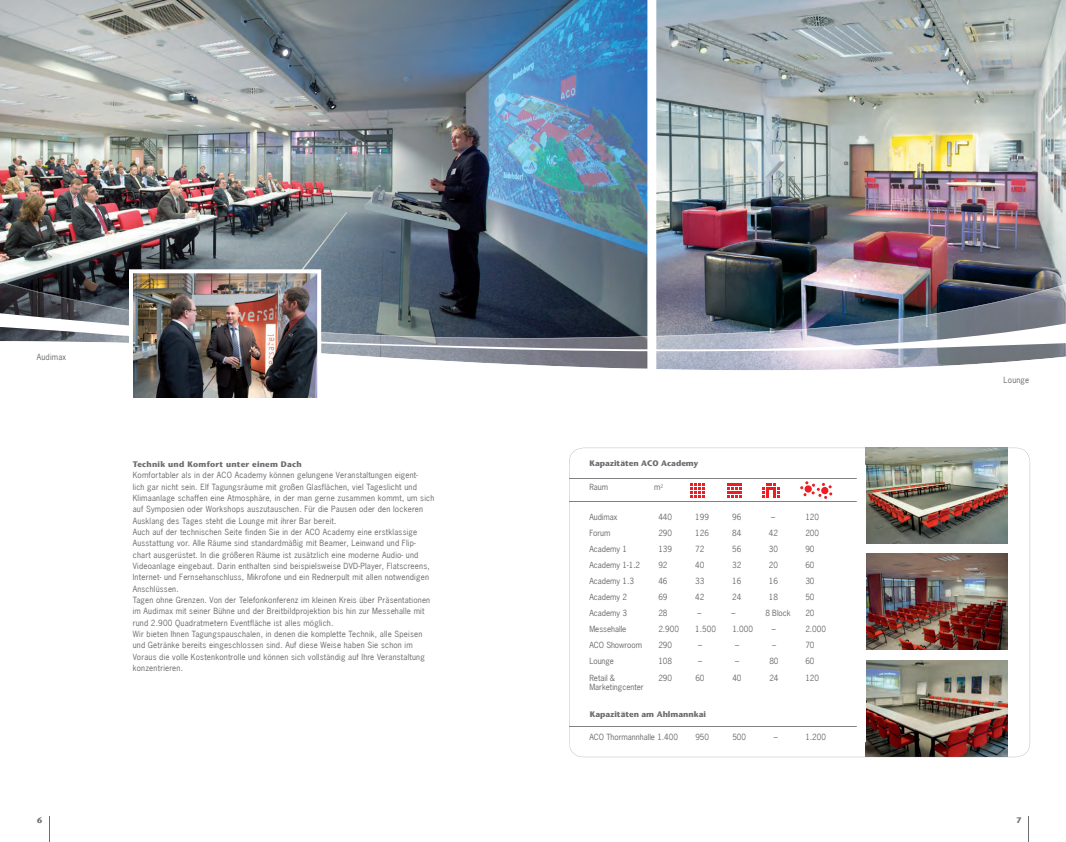
<style>
.page{position:relative;width:1066px;height:842px;background:#fff}
.page>*{position:absolute;margin:0;border:0;box-sizing:border-box;transform-origin:0 0}
.t1{font:8px/11.3px "News Gothic";letter-spacing:.025em;color:#6c6d70}
.t2{font:8px "News Gothic";color:#6c6d70}
.t3{font:700 8px "Stone Sans";color:#6c6d70}
.t4{font:700 8px "Stone Sans";letter-spacing:.025em;color:#6c6d70}
.t5{font:8px "News Gothic";color:#6c6d70}
</style>
<div class="page">
<svg style="left:49px;top:816px;width:1px;height:26px"></svg>
<svg style="left:1028px;top:816px;width:1px;height:26px"></svg>
<img style="left:0;top:0;width:647px;height:269px">
<img style="left:656px;top:0;width:410px;height:269px">
<img style="left:0;top:269px;width:1066px;height:129px">
<img style="left:569px;top:448px;width:461px;height:309px">
<p class="t1" style="left:37px;top:352px;width:31px">Audimax</p>
<p class="t4" style="left:133px;top:459px;width:170px">Technik und Komfort unter einem Dach</p>
<p class="t1" style="left:133px;top:469px;width:303px">Komfortabler als in der ACO Academy können gelungene Veranstaltungen eigent-<br>lich gar nicht sein. Elf Tagungsräume mit großen Glasflächen, viel Tageslicht und Klimaanlage schaffen eine Atmosphäre, in der man gerne zusammen kommt, um sich auf Symposien oder Workshops auszutauschen. Für die Pausen oder den lockeren Ausklang des Tages steht die Lounge mit ihrer Bar bereit.<br>Auch auf der technischen Seite finden Sie in der ACO Academy eine erstklassige Ausstattung vor. Alle Räume sind standardmäßig mit Beamer, Leinwand und Flip&shy;chart ausgerüstet. In die größeren Räume ist zusätzlich eine moderne Audio- und Videoanlage eingebaut. Darin enthalten sind beispielsweise DVD-Player, Flatscreens, Internet- und Fernsehanschluss, Mikrofone und ein Rednerpult mit allen notwendigen Anschlüssen.<br>Tagen ohne Grenzen. Von der Telefonkonferenz im kleinen Kreis über Präsentationen im Audimax mit seiner Bühne und der Breitbildprojektion bis hin zur Messehalle mit rund 2.900 Quadratmetern Eventfläche ist alles möglich.<br>Wir bieten Ihnen Tagungspauschalen, in denen die komplette Technik, alle Speisen und Getränke bereits eingeschlossen sind. Auf diese Weise haben Sie schon im Voraus die volle Kostenkontrolle und können sich vollständig auf Ihre Veranstaltung konzentrieren.</p>
<p class="t3" style="left:589px;top:459px;width:110px">Kapazitäten ACO Academy</p>
<p class="t1" style="left:589px;top:482px;width:20px">Raum</p>
<p class="t1" style="left:654px;top:482px;width:11px">m<sup>2</sup></p>
<p class="t2" style="left:589px;top:512px;width:30px">Audimax</p>
<p class="t1" style="left:658px;top:511px;width:15px">440</p>
<p class="t1" style="left:695px;top:511px;width:15px">199</p>
<p class="t1" style="left:732px;top:511px;width:11px">96</p>
<p class="t1" style="left:771px;top:511px;width:5px">–</p>
<p class="t1" style="left:805px;top:511px;width:15px">120</p>
<p class="t1" style="left:589px;top:527px;width:23px">Forum</p>
<p class="t1" style="left:658px;top:527px;width:15px">290</p>
<p class="t1" style="left:695px;top:527px;width:15px">126</p>
<p class="t1" style="left:732px;top:527px;width:11px">84</p>
<p class="t1" style="left:769px;top:527px;width:11px">42</p>
<p class="t1" style="left:805px;top:527px;width:15px">200</p>
<p class="t2" style="left:589px;top:544px;width:39px">Academy 1</p>
<p class="t1" style="left:658px;top:543px;width:15px">139</p>
<p class="t1" style="left:695px;top:543px;width:11px">72</p>
<p class="t1" style="left:732px;top:543px;width:11px">56</p>
<p class="t1" style="left:769px;top:543px;width:11px">30</p>
<p class="t1" style="left:805px;top:543px;width:11px">90</p>
<p class="t2" style="left:589px;top:560px;width:52px">Academy 1-1.2</p>
<p class="t1" style="left:658px;top:559px;width:11px">92</p>
<p class="t1" style="left:695px;top:559px;width:11px">40</p>
<p class="t1" style="left:732px;top:559px;width:11px">32</p>
<p class="t1" style="left:769px;top:559px;width:11px">20</p>
<p class="t1" style="left:805px;top:559px;width:11px">60</p>
<p class="t2" style="left:589px;top:576px;width:46px">Academy 1.3</p>
<p class="t1" style="left:658px;top:575px;width:11px">46</p>
<p class="t1" style="left:695px;top:575px;width:11px">33</p>
<p class="t1" style="left:732px;top:575px;width:11px">16</p>
<p class="t1" style="left:769px;top:575px;width:11px">16</p>
<p class="t1" style="left:805px;top:575px;width:11px">30</p>
<p class="t2" style="left:589px;top:592px;width:39px">Academy 2</p>
<p class="t1" style="left:658px;top:591px;width:11px">69</p>
<p class="t1" style="left:695px;top:591px;width:11px">42</p>
<p class="t1" style="left:732px;top:591px;width:11px">24</p>
<p class="t1" style="left:769px;top:591px;width:11px">18</p>
<p class="t1" style="left:805px;top:591px;width:11px">50</p>
<p class="t2" style="left:589px;top:608px;width:39px">Academy 3</p>
<p class="t1" style="left:658px;top:607px;width:11px">28</p>
<p class="t1" style="left:697px;top:607px;width:5px">–</p>
<p class="t1" style="left:731px;top:607px;width:5px">–</p>
<p class="t1" style="left:765px;top:607px;width:27px">8 Block</p>
<p class="t5" style="left:805px;top:608px;width:11px">20</p>
<p class="t2" style="left:589px;top:624px;width:39px">Messehalle</p>
<p class="t1" style="left:658px;top:623px;width:22px">2.900</p>
<p class="t1" style="left:695px;top:623px;width:22px">1.500</p>
<p class="t1" style="left:732px;top:623px;width:22px">1.000</p>
<p class="t1" style="left:772px;top:623px;width:5px">–</p>
<p class="t1" style="left:805px;top:623px;width:22px">2.000</p>
<p class="t2" style="left:589px;top:640px;width:54px">ACO Showroom</p>
<p class="t1" style="left:658px;top:639px;width:15px">290</p>
<p class="t1" style="left:698px;top:639px;width:5px">–</p>
<p class="t1" style="left:735px;top:639px;width:5px">–</p>
<p class="t1" style="left:772px;top:639px;width:5px">–</p>
<p class="t1" style="left:805px;top:639px;width:11px">70</p>
<p class="t1" style="left:589px;top:655px;width:26px">Lounge</p>
<p class="t1" style="left:658px;top:655px;width:15px">108</p>
<p class="t1" style="left:698px;top:655px;width:5px">–</p>
<p class="t1" style="left:735px;top:655px;width:5px">–</p>
<p class="t1" style="left:769px;top:655px;width:11px">80</p>
<p class="t1" style="left:805px;top:655px;width:11px">60</p>
<p class="t1" style="left:589px;top:672px;width:27px">Retail &amp;</p>
<p class="t1" style="left:658px;top:672px;width:15px">290</p>
<p class="t1" style="left:695px;top:672px;width:11px">60</p>
<p class="t1" style="left:732px;top:672px;width:11px">40</p>
<p class="t1" style="left:769px;top:672px;width:11px">24</p>
<p class="t1" style="left:805px;top:672px;width:15px">120</p>
<p class="t2" style="left:589px;top:682px;width:56px">Marketingcenter</p>
<p class="t3" style="left:590px;top:710px;width:118px">Kapazitäten am Ahlmannkai</p>
<p class="t2" style="left:589px;top:732px;width:90px">ACO Thormannhalle 1.400</p>
<p class="t1" style="left:695px;top:731px;width:15px">950</p>
<p class="t1" style="left:732px;top:731px;width:15px">500</p>
<p class="t1" style="left:774px;top:731px;width:5px">–</p>
<p class="t1" style="left:805px;top:731px;width:22px">1.200</p>
<p class="t1" style="left:1003px;top:374px;width:27px">Lounge</p>
<p class="t3" style="left:37px;top:815px;width:7px">6</p>
<p class="t3" style="left:1016px;top:815px;width:7px">7</p>
</div>
